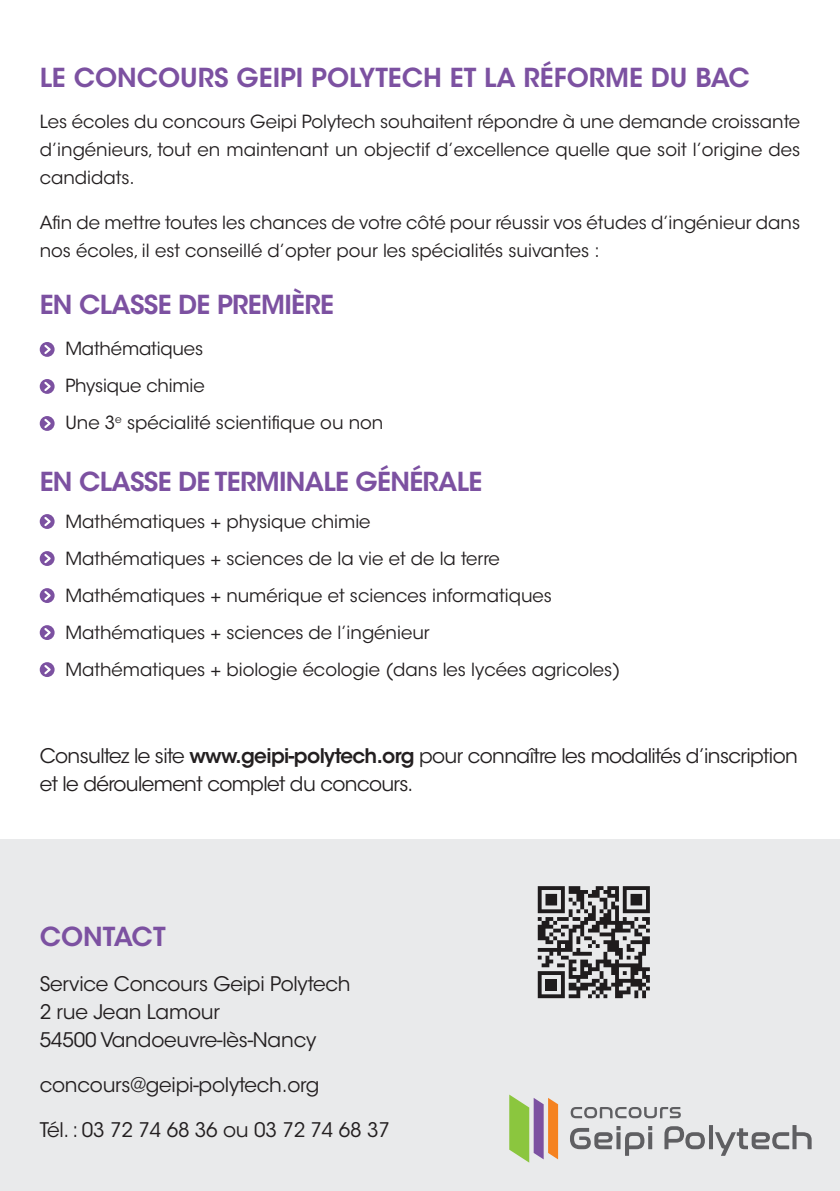
<style>
.page{position:relative;width:840px;height:1191px;background:#fff}
.page>*{position:absolute;margin:0;border:0;box-sizing:border-box;transform-origin:0 0}
.Style_de_paragraphe{font:600 26px "ITC Avant Garde Std";color:#7c51a1}
.Style_de_paragraphe-2{font:600 26px "ITC Avant Garde Std";letter-spacing:-.025em;color:#7c51a1}
.Style_de_paragraphe-3{font:20px/28px "ITC Avant Garde Std";letter-spacing:-.015em;color:#231f20}
.Style_de_paragraphe-4{font:18px/28px "ITC Avant Garde Std";color:#231f20;text-align:justify}
.s1{font-weight:600}
</style>
<div class="page">
<div style="left:0;top:839px;width:839px;height:352px;background:#e9eaeb"></div>
<svg style="left:40px;top:342px;width:15px;height:15px"></svg>
<svg style="left:42px;top:343px;width:11px;height:13px"></svg>
<svg style="left:40px;top:379px;width:15px;height:15px"></svg>
<svg style="left:42px;top:380px;width:11px;height:13px"></svg>
<svg style="left:40px;top:416px;width:15px;height:15px"></svg>
<svg style="left:42px;top:417px;width:11px;height:13px"></svg>
<svg style="left:40px;top:514px;width:15px;height:15px"></svg>
<svg style="left:42px;top:515px;width:11px;height:13px"></svg>
<svg style="left:40px;top:551px;width:15px;height:15px"></svg>
<svg style="left:42px;top:552px;width:11px;height:13px"></svg>
<svg style="left:40px;top:588px;width:15px;height:15px"></svg>
<svg style="left:42px;top:589px;width:11px;height:13px"></svg>
<svg style="left:40px;top:625px;width:15px;height:15px"></svg>
<svg style="left:42px;top:626px;width:11px;height:13px"></svg>
<svg style="left:40px;top:662px;width:15px;height:15px"></svg>
<svg style="left:42px;top:663px;width:11px;height:13px"></svg>
<svg style="left:570px;top:1107px;width:110px;height:11px"></svg>
<svg style="left:570px;top:1126px;width:82px;height:29px"></svg>
<svg style="left:647px;top:1132px;width:5px;height:17px"></svg>
<svg style="left:708px;top:1125px;width:4px;height:24px"></svg>
<svg style="left:715px;top:1125px;width:96px;height:30px"></svg>
<svg style="left:664px;top:1126px;width:40px;height:23px"></svg>
<svg style="left:509px;top:1094px;width:48px;height:68px"></svg>
<svg style="left:537px;top:886px;width:112px;height:112px"></svg>
<p class="Style_de_paragraphe" style="left:40px;top:61px;width:711px">LE CONCOURS GEIPI POLYTECH ET LA RÉFORME DU BAC</p>
<p class="Style_de_paragraphe-4" style="left:40px;top:108px;width:761px">Les écoles du concours Geipi Polytech souhaitent répondre à une demande croissante d’ingénieurs, tout en maintenant un objectif d’excellence quelle que soit l’origine des candidats.</p>
<p class="Style_de_paragraphe-4" style="left:40px;top:209px;width:761px">Afin de mettre toutes les chances de votre côté pour réussir vos études d’ingénieur dans nos écoles, il est conseillé d’opter pour les spécialités suivantes :</p>
<p class="Style_de_paragraphe-2" style="left:40px;top:288px;width:295px">EN CLASSE DE PREMIÈRE</p>
<p class="Style_de_paragraphe-4" style="left:65px;top:335px;width:139px">Mathématiques</p>
<p class="Style_de_paragraphe-4" style="left:65px;top:372px;width:141px">Physique chimie</p>
<p class="Style_de_paragraphe-4" style="left:65px;top:409px;width:319px">Une 3<sup>e</sup> spécialité scientifique ou non</p>
<p class="Style_de_paragraphe-2" style="left:40px;top:464px;width:444px">EN CLASSE DE TERMINALE GÉNÉRALE</p>
<p class="Style_de_paragraphe-4" style="left:65px;top:507px;width:306px">Mathématiques + physique chimie</p>
<p class="Style_de_paragraphe-4" style="left:65px;top:544px;width:435px">Mathématiques + sciences de la vie et de la terre</p>
<p class="Style_de_paragraphe-4" style="left:65px;top:581px;width:487px">Mathématiques + numérique et sciences informatiques</p>
<p class="Style_de_paragraphe-4" style="left:65px;top:618px;width:365px">Mathématiques + sciences de l’ingénieur</p>
<p class="Style_de_paragraphe-4" style="left:65px;top:655px;width:556px">Mathématiques + biologie écologie (dans les lycées agricoles)</p>
<p class="Style_de_paragraphe-3" style="left:40px;top:742px;width:759px">Consultez le site <span class="s1">www.geipi-polytech.org</span> pour connaître les modalités d’inscription et le déroulement complet du concours.</p>
<p class="Style_de_paragraphe" style="left:40px;top:919px;width:127px">CONTACT</p>
<p class="Style_de_paragraphe-3" style="left:40px;top:969px;width:312px">Service Concours Geipi Polytech<br>2 rue Jean Lamour<br>54500 Vandoeuvre-lès-Nancy</p>
<p class="Style_de_paragraphe-3" style="left:40px;top:1070px;width:281px">concours@geipi-polytech.org</p>
<p class="Style_de_paragraphe-3" style="left:40px;top:1115px;width:351px">Tél. : 03 72 74 68 36 ou 03 72 74 68 37</p>
</div>
